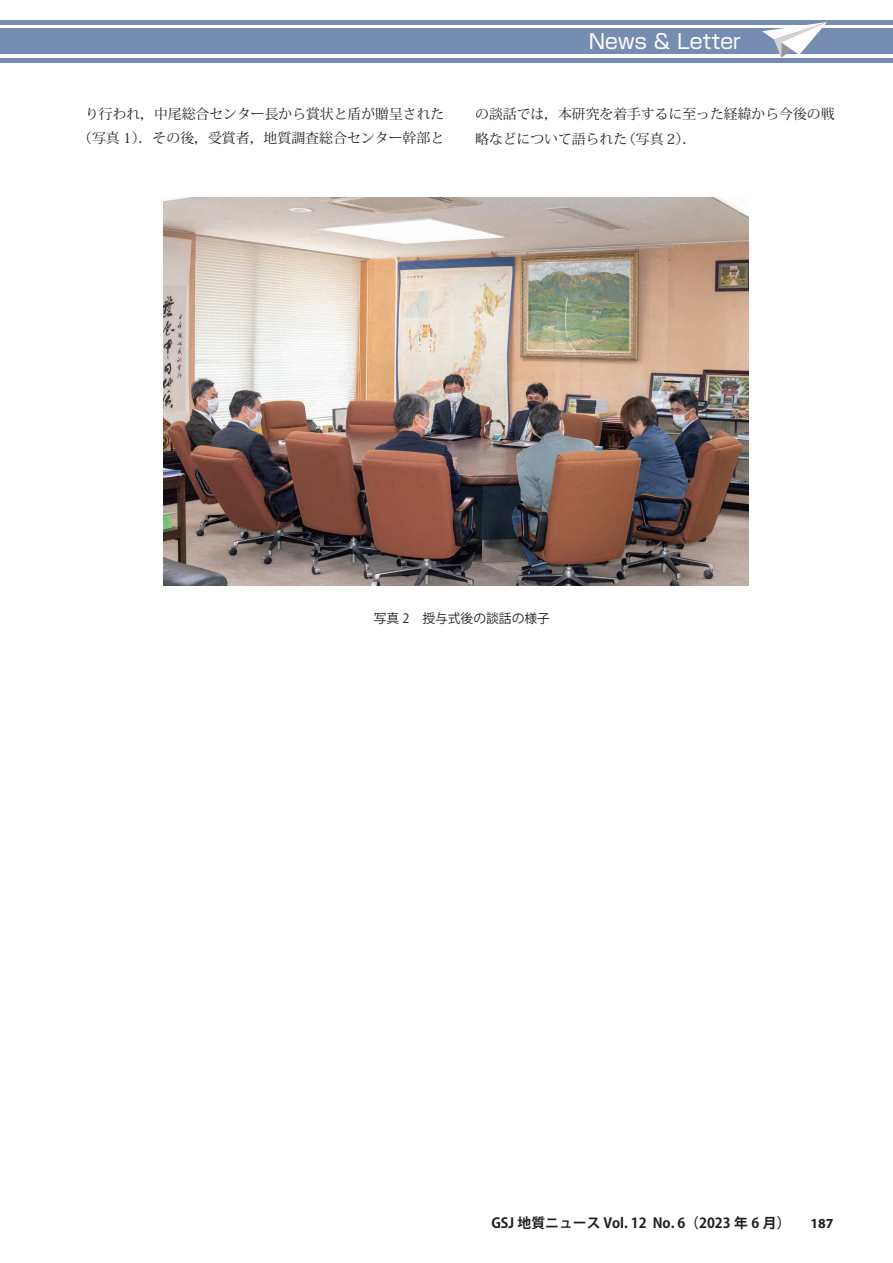
<style>
.page{position:relative;width:893px;height:1263px;background:#fff}
.page>*{position:absolute;margin:0;border:0;box-sizing:border-box;transform-origin:0 0}
.t1{font:20.25px "Shin Go Pro";color:#fff}
.t2{font:13.8px/24.6px "Koz Min Pro";color:#231f20;text-align:center}
.t3{font:700 13.8px "Koz Go Pro";color:#231f20}
.t4{font:700 13.8px "Myriad Pro";color:#231f20}
.t5{font:12.75px "Koz Go Pro";color:#231f20}
</style>
<div class="page">
<div style="left:0;top:29px;width:893px;height:25px;background:#758db0"></div>
<hr style="left:0;top:20px;width:893px;height:4px;background:#758db0">
<div style="left:0;top:58px;width:893px;height:5px;background:#758db0"></div>
<svg style="left:762px;top:22px;width:65px;height:36px"></svg>
<img style="left:163px;top:197px;width:585px;height:389px">
<h1 class="t1" style="left:589px;top:24px;width:153px">News &amp; Letter</h1>
<p class="t2" style="left:78px;top:101px;width:368px">り行われ，中尾総合センター長から賞状と盾が贈呈された（写真 1）．その後，受賞者，地質調査総合センター幹部と</p>
<p class="t2" style="left:475px;top:101px;width:361px;text-align:left">の談話では，本研究を着手するに至った経緯から今後の戦略などについて語られた（写真 2）．</p>
<p class="t5" style="left:374px;top:610px;width:178px">写真 2　授与式後の談話の様子</p>
<p class="t3" style="left:491px;top:1214px;width:301px">GSJ 地質ニュース Vol. 12 No. 6（2023 年 6 月）</p>
<p class="t4" style="left:810px;top:1214px;width:25px">187</p>
</div>
